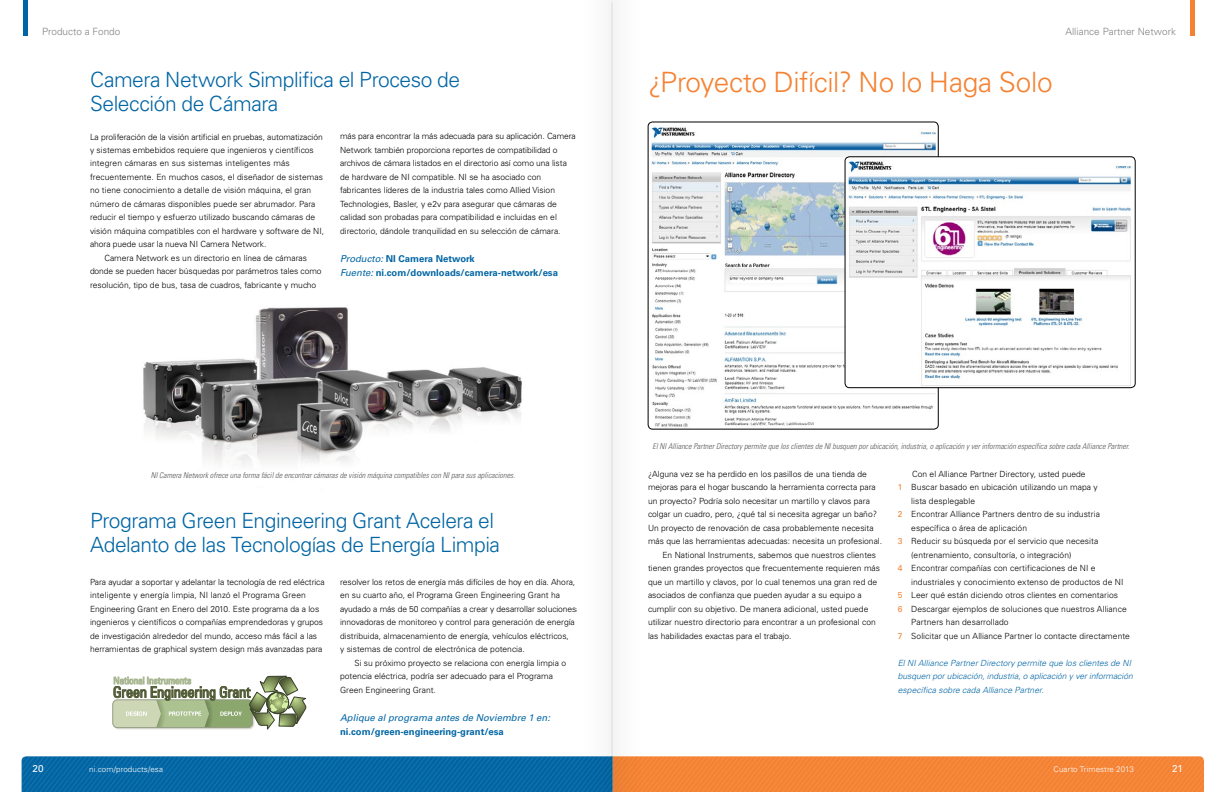
<style>
.page{position:relative;width:1224px;height:792px;background:#fff}
.page>*{position:absolute;margin:0;border:0;box-sizing:border-box;transform-origin:0 0}
.t1{font:300 28px "Univers LT Std";letter-spacing:-.01em;color:#f58232}
.t2{font:300 21px/24px "Univers LT Std";letter-spacing:-.02em;color:#0065a4}
.t3{font:condensed 14.9px "Univers LT Std";letter-spacing:-.035em;color:#4e5a33}
.t4{font:300 10px "Univers LT Std";color:#808285}
.t5{font:10px "Univers LT Std";color:#fff}
.t6{font:700 9.5px/14px "Univers LT Std";color:#0065a4}
.t7{font:italic 9.5px "Univers LT Std";color:#0065a4}
.t8{font:300 8.5px/13.5px "Univers LT Std";color:#000}
.t9{font:italic 300 8.5px/13.5px "Univers LT Std";letter-spacing:.005em;color:#0065a4}
.t10{font:italic 300 condensed 8px "Univers LT Std";color:#58595b}
.t11{font:300 8px "Univers LT Std";letter-spacing:.01em;color:#fff}
.s1{font-weight:400;font-style:italic}
.s2{font-weight:400;color:#f58232}
</style>
<div class="page">
<div style="left:23px;top:0;width:5px;height:36px;background:#0065a4"></div>
<svg style="left:22px;top:756px;width:1182px;height:36px;background:#7e786f"></svg>
<img style="left:143px;top:307px;width:379px;height:158px">
<svg style="left:113px;top:676px;width:194px;height:54px"></svg>
<hr style="left:1190px;top:0;width:4px;height:36px;background:#f58232">
<img style="left:651px;top:126px;width:286px;height:303px">
<div style="left:648px;top:122px;width:290px;height:307px;border:1px solid #000;border-radius:4px"></div>
<img style="left:847px;top:159px;width:284px;height:227px">
<div style="left:845px;top:157px;width:290px;height:231px;border:1px solid #000;border-radius:4px"></div>
<div style="left:612px;top:0;width:36px;height:792px;background:#fbfbfb"></div>
<hr style="left:612px;top:2px;width:1px;height:788px;background:#e6e7e8">
<div style="left:576px;top:0;width:36px;height:792px;background:#fcfcfc"></div>
<p class="t4" style="left:42px;top:26px;width:80px">Producto a Fondo</p>
<h2 class="t2" style="left:90px;top:68px;width:372px">Camera Network Simplifica el Proceso de<br>Selección de Cámara</h2>
<p class="t8" style="left:90px;top:130px;width:234px">La proliferación de la visión artificial en pruebas, automatización</p>
<p class="t8" style="left:90px;top:143px;width:225px">y sistemas embebidos requiere que ingenieros y científicos</p>
<p class="t8" style="left:90px;top:157px;width:201px">integren cámaras en sus sistemas inteligentes más</p>
<p class="t8" style="left:90px;top:170px;width:234px">frecuentemente. En muchos casos, el diseñador de sistemas</p>
<p class="t8" style="left:90px;top:184px;width:223px">no tiene conocimiento a detalle de visión máquina, el gran</p>
<p class="t8" style="left:90px;top:197px;width:227px">número de cámaras disponibles puede ser abrumador. Para</p>
<p class="t8" style="left:90px;top:211px;width:227px">reducir el tiempo y esfuerzo utilizado buscando cámaras de</p>
<p class="t8" style="left:90px;top:224px;width:236px">visión máquina compatibles con el hardware y software de NI,</p>
<p class="t8" style="left:90px;top:238px;width:178px">ahora puede usar la nueva NI Camera Network.</p>
<p class="t8" style="left:104px;top:251px;width:204px">Camera Network es un directorio en línea de cámaras</p>
<p class="t8" style="left:90px;top:265px;width:233px">donde se pueden hacer búsquedas por parámetros tales como</p>
<p class="t8" style="left:90px;top:278px;width:228px">resolución, tipo de bus, tasa de cuadros, fabricante y mucho</p>
<p class="t8" style="left:340px;top:130px;width:237px">más para encontrar la más adecuada para su aplicación. Camera Network también proporciona reportes de compatibilidad o archivos de cámara listados en el directorio así como una lista de hardware de NI compatible. NI se ha asociado con fabricantes líderes de la industria tales como Allied Vision Technologies, Basler, y e2v para asegurar que cámaras de calidad son probadas para compatibilidad e incluidas en el directorio, dándole tranquilidad en su selección de cámara.</p>
<p class="t6" style="left:340px;top:251px;width:219px"><span class="s1">Producto:</span> NI Camera Network<br><span class="s1">Fuente:</span> ni.com/downloads/camera-network/esa</p>
<p class="t10" style="left:151px;top:471px;width:366px">NI Camera Network ofrece una forma fácil de encontrar cámaras de visión máquina compatibles con NI para sus aplicaciones.</p>
<h2 class="t2" style="left:90px;top:509px;width:412px">Programa Green Engineering Grant Acelera el<br>Adelanto de las Tecnologías de Energía Limpia</h2>
<p class="t8" style="left:90px;top:575px;width:236px">Para ayudar a soportar y adelantar la tecnología de red eléctrica inteligente y energía limpia, NI lanzó el Programa Green Engineering Grant en Enero del 2010. Este programa da a los ingenieros y científicos o compañías emprendedoras y grupos de investigación alrededor del mundo, acceso más fácil a las herramientas de graphical system design más avanzadas para</p>
<p class="t8" style="left:340px;top:575px;width:238px">resolver los retos de energía más difíciles de hoy en día. Ahora, en su cuarto año, el Programa Green Engineering Grant ha ayudado a más de 50 compañías a crear y desarrollar soluciones innovadoras de monitoreo y control para generación de energía distribuida, almacenamiento de energía, vehículos eléctricos,<br>y sistemas de control de electrónica de potencia.</p>
<p class="t8" style="left:340px;top:656px;width:227px;text-indent:14px">Si su próximo proyecto se relaciona con energía limpia o potencia eléctrica, podría ser adecuado para el Programa<br>Green Engineering Grant.</p>
<p class="t7" style="left:340px;top:712px;width:211px">Aplique al programa antes de Noviembre 1 en:</p>
<p class="t6" style="left:340px;top:724px;width:165px">ni.com/green-engineering-grant/esa</p>
<h3 class="t3" style="left:113px;top:683px;width:139px">Green Engineering Grant</h3>
<p class="t4" style="left:1065px;top:25px;width:112px">Alliance Partner Network</p>
<h1 class="t1" style="left:648px;top:65px;width:406px">¿Proyecto Difícil? No lo Haga Solo</h1>
<p class="t10" style="left:653px;top:441px;width:478px">El NI Alliance Partner Directory permite que los clientes de NI busquen por ubicación, industria, o aplicación y ver información específica sobre cada Alliance Partner.</p>
<p class="t8" style="left:648px;top:467px;width:221px">¿Alguna vez se ha perdido en los pasillos de una tienda de</p>
<p class="t8" style="left:648px;top:481px;width:229px">mejoras para el hogar buscando la herramienta correcta para</p>
<p class="t8" style="left:648px;top:494px;width:223px">un proyecto? Podría solo necesitar un martillo y clavos para</p>
<p class="t8" style="left:648px;top:508px;width:230px">colgar un cuadro, pero, ¿qué tal si necesita agregar un baño?</p>
<p class="t8" style="left:648px;top:521px;width:227px">Un proyecto de renovación de casa probablemente necesita</p>
<p class="t8" style="left:648px;top:535px;width:236px">más que las herramientas adecuadas: necesita un profesional.</p>
<p class="t8" style="left:662px;top:548px;width:215px">En National Instruments, sabemos que nuestros clientes</p>
<p class="t8" style="left:648px;top:562px;width:234px">tienen grandes proyectos que frecuentemente requieren más</p>
<p class="t8" style="left:648px;top:575px;width:231px">que un martillo y clavos, por lo cual tenemos una gran red de</p>
<p class="t8" style="left:648px;top:589px;width:215px">asociados de confianza que pueden ayudar a su equipo a</p>
<p class="t8" style="left:648px;top:602px;width:222px">cumplir con su objetivo. De manera adicional, usted puede</p>
<p class="t8" style="left:648px;top:616px;width:229px">utilizar nuestro directorio para encontrar a un profesional con</p>
<p class="t8" style="left:648px;top:629px;width:145px">las habilidades exactas para el trabajo.</p>
<p class="t8" style="left:912px;top:467px;width:175px">Con el Alliance Partner Directory, usted puede</p>
<p class="t8" style="left:898px;top:481px;width:202px"><span class="s2">1</span> Buscar basado en ubicación utilizando un mapa y</p>
<p class="t8" style="left:911px;top:494px;width:65px">lista desplegable</p>
<p class="t8" style="left:898px;top:508px;width:204px"><span class="s2">2</span> Encontrar Alliance Partners dentro de su industria</p>
<p class="t8" style="left:911px;top:521px;width:117px">específica o área de aplicación</p>
<p class="t8" style="left:898px;top:535px;width:202px"><span class="s2">3</span> Reducir su búsqueda por el servicio que necesita</p>
<p class="t8" style="left:911px;top:548px;width:162px">(entrenamiento, consultoría, o integración)</p>
<p class="t8" style="left:898px;top:562px;width:199px"><span class="s2">4</span> Encontrar compañías con certificaciones de NI e</p>
<p class="t8" style="left:911px;top:575px;width:214px">industriales y conocimiento extenso de productos de NI</p>
<p class="t8" style="left:898px;top:589px;width:222px"><span class="s2">5</span> Leer qué están diciendo otros clientes en comentarios</p>
<p class="t8" style="left:898px;top:602px;width:231px"><span class="s2">6</span> Descargar ejemplos de soluciones que nuestros Alliance</p>
<p class="t8" style="left:911px;top:616px;width:99px">Partners han desarrollado</p>
<p class="t8" style="left:898px;top:629px;width:234px"><span class="s2">7</span> Solicitar que un Alliance Partner lo contacte directamente</p>
<p class="t9" style="left:898px;top:656px;width:237px">El NI Alliance Partner Directory permite que los clientes de NI busquen por ubicación, industria, o aplicación y ver información específica sobre cada Alliance Partner.</p>
<p class="t5" style="left:33px;top:763px;width:13px">20</p>
<p class="t11" style="left:89px;top:765px;width:75px">ni.com/products/esa</p>
<p class="t11" style="left:1054px;top:765px;width:82px">Cuarto Trimestre 2013</p>
<p class="t5" style="left:1172px;top:763px;width:12px">21</p>
</div>
